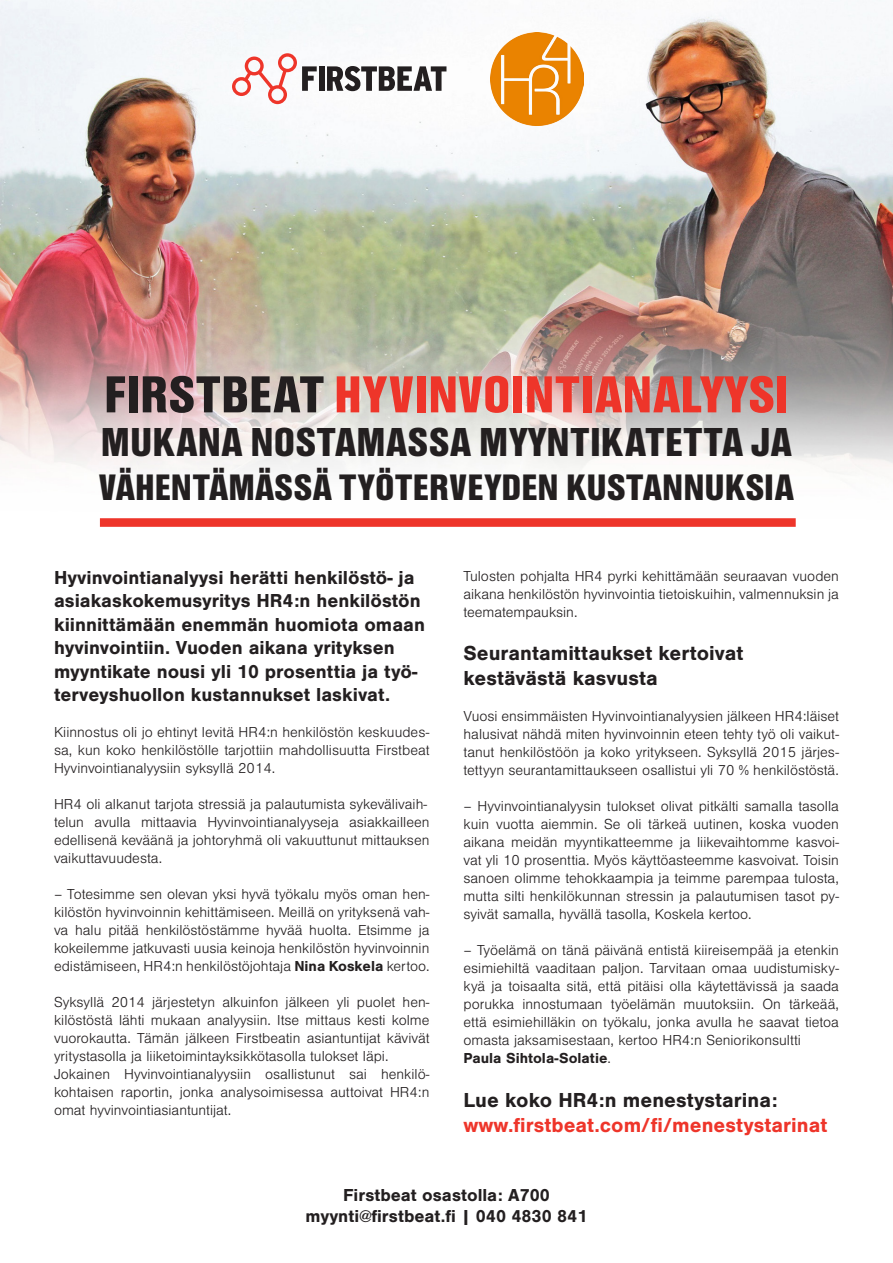
<style>
.page{position:relative;width:893px;height:1263px;background:#fff}
.page>*{position:absolute;margin:0;border:0;box-sizing:border-box;transform-origin:0 0}
.t1{font:900 54px "Nimbus San Con";color:#ee352a}
.t2{font:900 42px "Nimbus San Con";letter-spacing:.01em;color:#231f20}
.t3{font:900 38.25px "Nimbus San Con";color:#231f20}
.t4{font:700 21px/25.2px "Nimbus San";color:#231f20}
.t5{font:700 21px "Nimbus San";color:#ee352a}
.t6{font:700 19.5px/23.4px "Nimbus San";color:#231f20}
.t7{font:700 18px "Nimbus San";color:#231f20}
.t8{font:300 15px/18px "Nimbus San";color:#231f20;text-align:justify}
.t9{font:700 15px "Nimbus San";color:#231f20}
.s1{color:#231f20}
.s2{font-weight:700}
.s3{font-weight:300}
</style>
<div class="page">
<img style="left:0;top:0;width:893px;height:527px">
<div style="left:100px;top:518px;width:696px;height:9px;background:#ee352a"></div>
<svg style="left:232px;top:53px;width:85px;height:51px"></svg>
<div style="left:319px;top:66px;width:5px;height:25px;background:#231f20"></div>
<svg style="left:327px;top:66px;width:119px;height:25px"></svg>
<img style="left:490px;top:32px;width:94px;height:93px">
<p class="t1" style="left:104px;top:364px;width:686px"><span class="s1">FIRSTBEAT</span> HYVINVOINTIANALYYSI</p>
<p class="t2" style="left:101px;top:419px;width:693px">MUKANA NOSTAMASSA MYYNTIKATETTA JA</p>
<p class="t3" style="left:99px;top:466px;width:697px">VÄHENTÄMÄSSÄ TYÖTERVEYDEN KUSTANNUKSIA</p>
<p class="t6" style="left:54px;top:566px;width:373px">Hyvinvointianalyysi herätti henkilöstö- ja asiakaskokemusyritys HR4:n henkilöstön kiinnittämään enemmän huomiota omaan hyvinvointiin. Vuoden aikana yrityksen myyntikate nousi yli 10 prosenttia ja työ&shy;terveyshuollon kustannukset laskivat.</p>
<p class="t8" style="left:54px;top:723px;width:377px">Kiinnostus oli jo ehtinyt levitä HR4:n henkilöstön keskuudes&shy;sa, kun koko henkilöstölle tarjottiin mahdollisuutta Firstbeat Hyvinvointianalyysiin syksyllä 2014.</p>
<p class="t8" style="left:54px;top:795px;width:375px">HR4 oli alkanut tarjota stressiä ja palautumista sykevälivaih-</p>
<p class="t8" style="left:54px;top:813px;width:377px">telun avulla mittaavia Hyvinvointianalyyseja asiakkailleen edellisenä keväänä ja johtoryhmä oli vakuuttunut mittauksen vaikuttavuudesta.</p>
<p class="t8" style="left:54px;top:885px;width:377px">– Totesimme sen olevan yksi hyvä työkalu myös oman hen&shy;kilöstön hyvinvoinnin kehittämiseen. Meillä on yrityksenä vah&shy;va halu pitää henkilöstöstämme hyvää huolta. Etsimme ja kokeilemme jatkuvasti uusia keinoja henkilöstön hyvinvoinnin edistämiseen, HR4:n henkilöstöjohtaja <span class="s2">Nina Koskela</span> kertoo.</p>
<p class="t8" style="left:54px;top:993px;width:377px">Syksyllä 2014 järjestetyn alkuinfon jälkeen yli puolet hen&shy;kilöstöstä lähti mukaan analyysiin. Itse mittaus kesti kolme vuorokautta. Tämän jälkeen Firstbeatin asiantuntijat kävivät yritystasolla ja liiketoimintayksikkötasolla tulokset läpi.</p>
<p class="t8" style="left:54px;top:1065px;width:377px">Jokainen Hyvinvointianalyysiin osallistunut sai henkilö&shy;kohtaisen raportin, jonka analysoimisessa auttoivat HR4:n omat hyvinvointiasiantuntijat.</p>
<p class="t8" style="left:463px;top:567px;width:377px">Tulosten pohjalta HR4 pyrki kehittämään seuraavan vuoden aikana henkilöstön hyvinvointia tietoiskuihin, valmennuksin ja teematempauksin.</p>
<p class="t4" style="left:463px;top:641px;width:281px">Seurantamittaukset kertoivat kestävästä kasvusta</p>
<p class="t8" style="left:463px;top:708px;width:377px">Vuosi ensimmäisten Hyvinvointianalyysien jälkeen HR4:läiset halusivat nähdä miten hyvinvoinnin eteen tehty työ oli vaikut&shy;tanut henkilöstöön ja koko yritykseen. Syksyllä 2015 järjes&shy;tettyyn seurantamittaukseen osallistui yli 70 % henkilöstöstä.</p>
<p class="t8" style="left:463px;top:798px;width:377px">– Hyvinvointianalyysin tulokset olivat pitkälti samalla tasolla kuin vuotta aiemmin. Se oli tärkeä uutinen, koska vuoden aikana meidän myyntikatteemme ja liikevaihtomme kasvoi&shy;vat yli 10 prosenttia. Myös käyttöasteemme kasvoivat. Toisin sanoen olimme tehokkaampia ja teimme parempaa tulosta, mutta silti henkilökunnan stressin ja palautumisen tasot py&shy;syivät samalla, hyvällä tasolla, Koskela kertoo.</p>
<p class="t8" style="left:463px;top:942px;width:377px">– Työelämä on tänä päivänä entistä kiireisempää ja etenkin esimiehiltä vaaditaan paljon. Tarvitaan omaa uudistumisky&shy;kyä ja toisaalta sitä, että pitäisi olla käytettävissä ja saada porukka innostumaan työelämän muutoksiin. On tärkeää, että esimiehilläkin on työkalu, jonka avulla he saavat tietoa omasta jaksamisestaan, kertoo HR4:n Seniorikonsultti</p>
<p class="t9" style="left:463px;top:1050px;width:149px">Paula Sihtola-Solatie<span class="s3">.</span></p>
<p class="t4" style="left:463px;top:1088px;width:316px">Lue koko HR4:n menestystarina:</p>
<p class="t5" style="left:463px;top:1114px;width:365px">www.firstbeat.com/fi/menestystarinat</p>
<p class="t7" style="left:343px;top:1185px;width:208px">Firstbeat osastolla: A700</p>
<p class="t7" style="left:306px;top:1206px;width:283px">myynti@firstbeat.fi | 040 4830 841</p>
</div>
